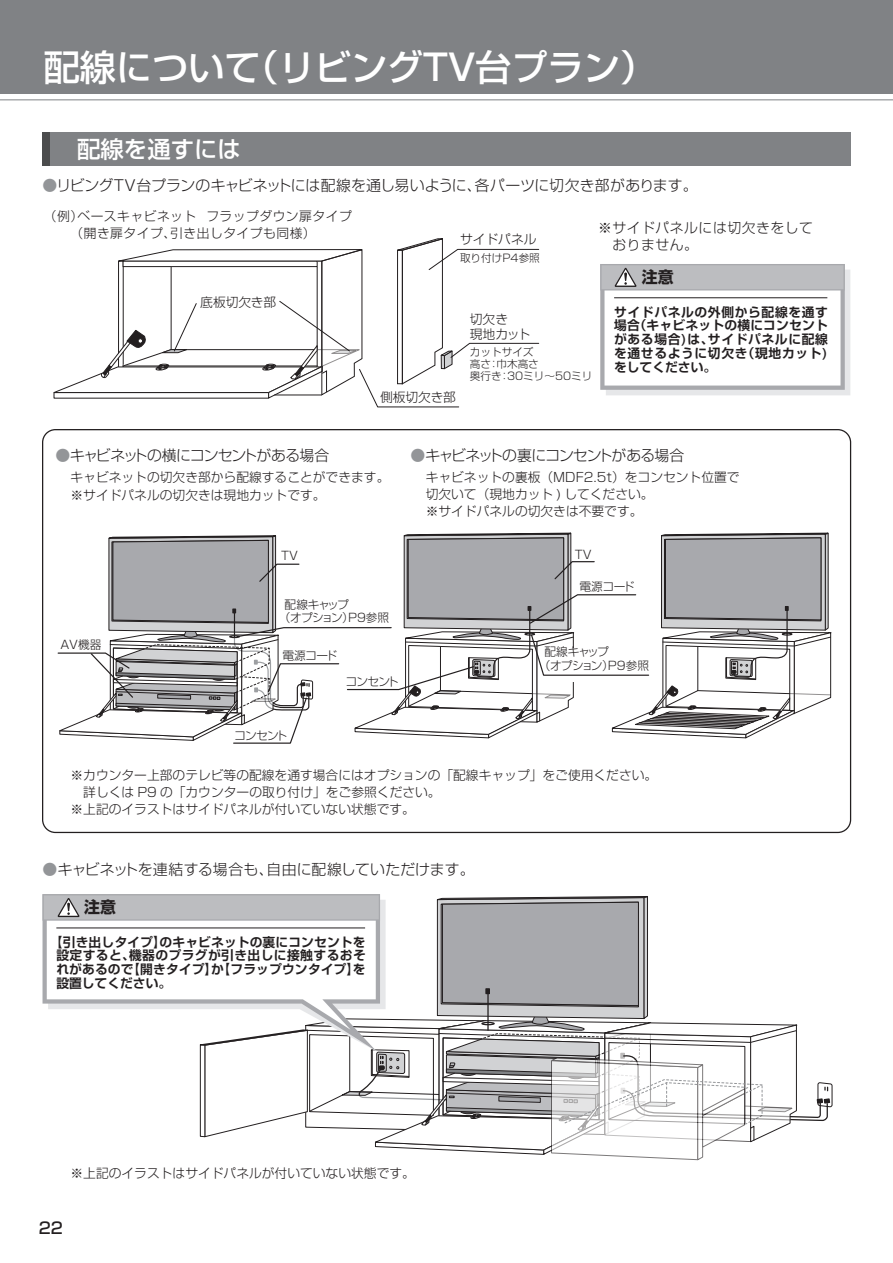
<style>
.page{position:relative;width:893px;height:1263px;background:#fff}
.page>*{position:absolute;margin:0;border:0;box-sizing:border-box;transform-origin:0 0}
.t1{font:500 36.15px "Shin Go Pro";color:#fff}
.t2{font:500 23.4px "Shin Go Pro";color:#fff}
.t3{font:700 15.9px "Shin Go Pro";color:#231f20}
.t4{font:500 15.9px "Shin Go Pro";color:#231f20}
.t5{font:300 14.85px "Shin Go Pro";letter-spacing:-.065em;color:#231f20}
.t6{font:300 14.85px "Shin Go Pro";letter-spacing:-.005em;color:#231f20}
.t7{font:300 14.85px "Shin Go Pro";letter-spacing:-.015em;color:#231f20}
.t8{font:300 14.85px "Shin Go Pro";letter-spacing:.01em;color:#231f20}
.t9{font:300 14.85px "Shin Go Pro";letter-spacing:.005em;color:#231f20}
.t10{font:300 13.8px/17px "Shin Go Pro";letter-spacing:.04em;color:#231f20}
.t11{font:300 12.75px/17px "Shin Go Pro";color:#231f20}
.t12{font:700 12.75px/13.8px "Shin Go Pro De";letter-spacing:.015em;color:#231f20}
.t13{font:700 12.75px/13.8px "Shin Go Pro De";letter-spacing:.05em;color:#231f20}
.t14{font:300 12.75px "Shin Go Pro";letter-spacing:.04em;color:#231f20}
.t15{font:700 12.75px/13.8px "Shin Go Pro De";letter-spacing:.035em;color:#231f20}
.t16{font:300 11.7px/13.5px "Shin Go Pro";letter-spacing:-.065em;color:#231f20}
.t17{font:300 10.65px/11.7px "Shin Go Pro";color:#231f20}
.s1{color:#939598}
</style>
<div class="page">
<div style="left:0;top:0;width:893px;height:94px;background:#808285"></div>
<hr style="left:0;top:99px;width:893px;height:1px;background:#808285">
<div style="left:43px;top:132px;width:807px;height:34px;background:#808285"></div>
<div style="left:43px;top:132px;width:7px;height:34px;background:#4b4c4d"></div>
<svg style="left:600px;top:264px;width:250px;height:131px"></svg>
<hr style="left:614px;top:297px;width:213px;height:1px;background:#231f20">
<svg style="left:53px;top:238px;width:486px;height:170px"></svg>
<svg style="left:57px;top:532px;width:775px;height:212px"></svg>
<svg style="left:43px;top:894px;width:790px;height:266px"></svg>
<h1 class="t1" style="left:243px;top:38px;width:415px">（リビングTV台プラン(</h1>
<h1 class="t1" style="left:44px;top:38px;width:218px">配線について</h1>
<h2 class="t2" style="left:77px;top:130px;width:165px">配線を通すには</h2>
<p class="t6" style="left:42px;top:174px;width:441px"><span class="s1">●</span>リビングTV台プランのキャビネットには配線を通し易いように、</p>
<p class="t8" style="left:475px;top:174px;width:224px">各パーツに切欠き部があります。</p>
<p class="t14" style="left:77px;top:205px;width:120px">ベースキャビネット</p>
<p class="t11" style="left:44px;top:206px;width:41px">（例）</p>
<p class="t14" style="left:206px;top:205px;width:147px">フラップダウン扉タイプ</p>
<p class="t11" style="left:50px;top:223px;width:127px">　　（開き扉タイプ、</p>
<p class="t14" style="left:170px;top:222px;width:147px">引き出しタイプも同様(</p>
<p class="t11" style="left:200px;top:292px;width:77px">底板切欠き部</p>
<p class="t11" style="left:460px;top:229px;width:78px">サイドパネル</p>
<p class="t17" style="left:460px;top:250px;width:81px">取り付けP4参照</p>
<p class="t10" style="left:598px;top:218px;width:217px">※サイドパネルには切欠きをして　おりません。</p>
<p class="t3" style="left:642px;top:265px;width:33px">注意</p>
<p class="t11" style="left:380px;top:387px;width:77px">側板切欠き部</p>
<p class="t11" style="left:470px;top:310px;width:62px;line-height:14.9px">切欠き<br>現地カット</p>
<p class="t17" style="left:496px;top:345px;width:44px;text-indent:-27px">カットサイズ巾木高さ</p>
<p class="t17" style="left:470px;top:357px;width:23px">高さ</p>
<p class="t17" style="left:488px;top:357px;width:12px">：</p>
<p class="t17" style="left:470px;top:369px;width:33px">奥行き</p>
<p class="t17" style="left:499px;top:369px;width:95px">：30ミリ～50ミリ</p>
<p class="t13" style="left:614px;top:303px;width:215px">サイドパネルの外側から配線を通す</p>
<p class="t12" style="left:634px;top:317px;width:196px">（キャビネットの横にコンセント</p>
<p class="t12" style="left:614px;top:317px;width:27px">場合</p>
<p class="t13" style="left:708px;top:331px;width:122px">サイドパネルに配線</p>
<p class="t12" style="left:614px;top:331px;width:101px">がある場合は) 、</p>
<p class="t13" style="left:614px;top:345px;width:135px">を通せるように切欠きをしてください。</p>
<p class="t12" style="left:742px;top:345px;width:88px">（現地カット(</p>
<p class="t5" style="left:55px;top:443px;width:275px"><span class="s1">●</span>キャビネットの横にコンセントがある場合</p>
<p class="t11" style="left:71px;top:467px;width:320px;line-height:18px">キャビネットの切欠き部から配線することができます。※サイドパネルの切欠きは現地カットです。</p>
<p class="t16" style="left:60px;top:636px;width:43px">AV機器</p>
<p class="t16" style="left:281px;top:547px;width:18px">TV</p>
<p class="t16" style="left:279px;top:596px;width:112px;text-indent:6px">配線キャップ<br>（オプション P） 9参照</p>
<p class="t16" style="left:282px;top:647px;width:56px">電源コード</p>
<p class="t16" style="left:346px;top:673px;width:55px">コンセント</p>
<p class="t5" style="left:411px;top:443px;width:275px"><span class="s1">●</span>キャビネットの裏にコンセントがある場合</p>
<p class="t11" style="left:426px;top:467px;width:315px">キャビネットの裏板（MDF2.5 ）t をコンセント位置で切欠いて（現地カット ) してください。<br>※サイドパネルの切欠きは不要です。</p>
<p class="t16" style="left:575px;top:546px;width:18px">TV</p>
<p class="t16" style="left:579px;top:578px;width:56px">電源コード</p>
<p class="t16" style="left:539px;top:644px;width:112px;text-indent:6px">配線キャップ<br>（オプション P） 9参照</p>
<p class="t16" style="left:234px;top:727px;width:55px">コンセント</p>
<p class="t11" style="left:71px;top:765px;width:588px">※カウンター上部のテレビ等の配線を通す場合にはオプションの「配線キャップ」をご使用ください。　詳しくは P9 の「カウンターの取り付け」をご参照ください。<br>※上記のイラストはサイドパネルが付いていない状態です。</p>
<p class="t7" style="left:42px;top:857px;width:233px"><span class="s1">●</span>キャビネットを連結する場合も、</p>
<p class="t9" style="left:267px;top:857px;width:210px">自由に配線していただけます。</p>
<p class="t3" style="left:84px;top:895px;width:33px">注意</p>
<p class="t15" style="left:129px;top:933px;width:238px;text-indent:-79px">【引き出しタイプ】<br>機器のプラグが引き出しに接触するおそ</p>
<p class="t12" style="left:160px;top:933px;width:208px">のキャビネットの裏にコンセントを</p>
<p class="t12" style="left:127px;top:947px;width:240px;text-indent:-71px">設定すると、<br>【開きタイプ 【か】 フラップウンタイプを】</p>
<p class="t12" style="left:56px;top:961px;width:116px">れがあるので<br>設置してください。</p>
<p class="t11" style="left:71px;top:1163px;width:346px">※上記のイラストはサイドパネルが付いていない状態です。</p>
<p class="t4" style="left:39px;top:1215px;width:26px">22</p>
</div>
